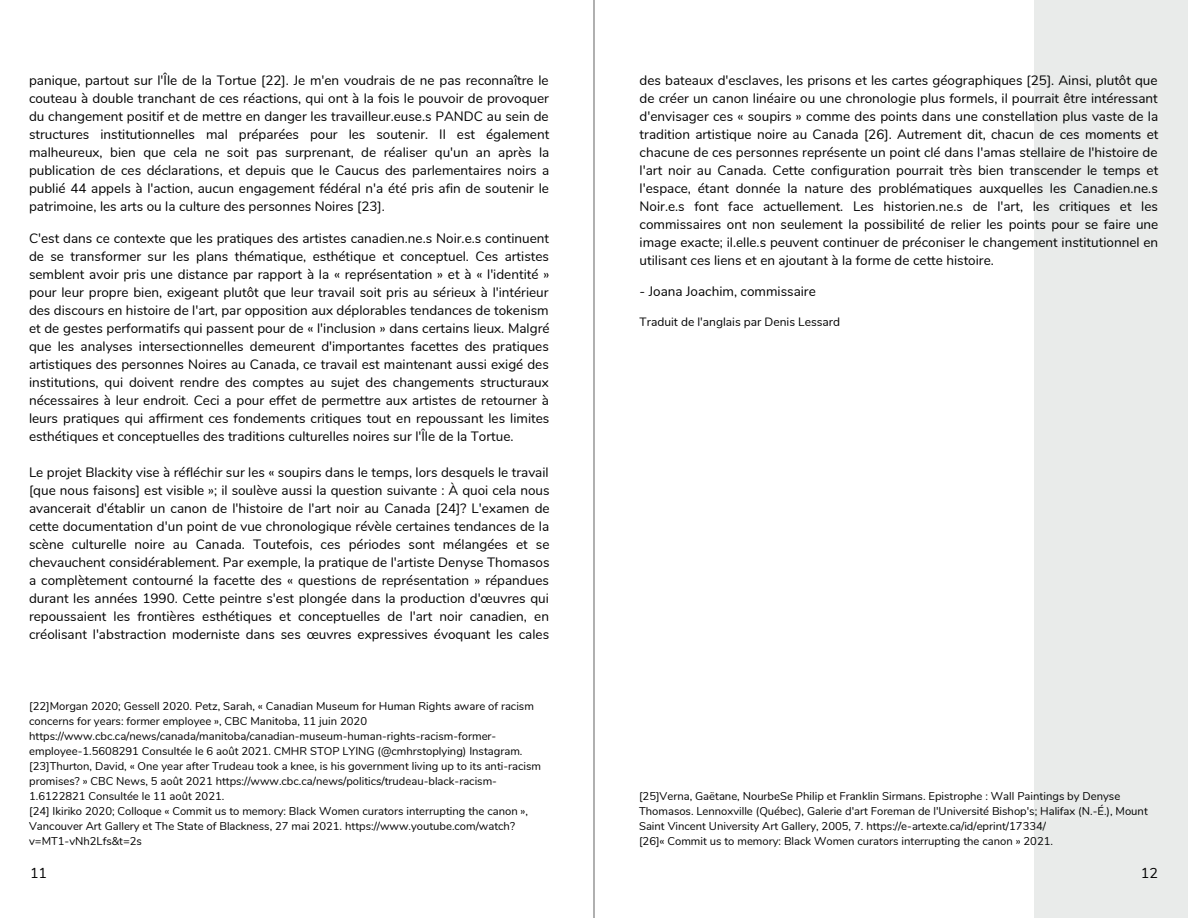
<style>
.page{position:relative;width:1188px;height:918px;background:#fff}
.page>*{position:absolute;margin:0;border:0;box-sizing:border-box;transform-origin:0 0}
.t1{font:14.25px "Nunito";color:#000}
.t2{font:13.5px/18px "Nunito";color:#000;text-align:justify}
.t3{font:12px "Nunito";color:#000}
.t4{font:11.25px/15px "Nunito";color:#000}
</style>
<div class="page">
<hr style="left:593px;top:0;width:2px;height:918px;background:#737373">
<p class="t2" style="left:29px;top:72px;width:522px">panique, partout sur l'Île de la Tortue [22]. Je m'en voudrais de ne pas reconnaître le couteau à double tranchant de ces réactions, qui ont à la fois le pouvoir de provoquer du changement positif et de mettre en danger les travailleur.euse.s PANDC au sein de structures institutionnelles mal préparées pour les soutenir. Il est également malheureux, bien que cela ne soit pas surprenant, de réaliser qu'un an après la publication de ces déclarations, et depuis que le Caucus des parlementaires noirs a publié 44 appels à l'action, aucun engagement fédéral n'a été pris afin de soutenir le patrimoine, les arts ou la culture des personnes Noires [23].</p>
<p class="t2" style="left:29px;top:229px;width:522px">C'est dans ce contexte que les pratiques des artistes canadien.ne.s Noir.e.s continuent de se transformer sur les plans thématique, esthétique et conceptuel. Ces artistes semblent avoir pris une distance par rapport à la « représentation » et à « l'identité » pour leur propre bien, exigeant plutôt que leur travail soit pris au sérieux à l'intérieur des discours en histoire de l'art, par opposition aux déplorables tendances de tokenism et de gestes performatifs qui passent pour de « l'inclusion » dans certains lieux. Malgré que les analyses intersectionnelles demeurent d'importantes facettes des pratiques artistiques des personnes Noires au Canada, ce travail est maintenant aussi exigé des institutions, qui doivent rendre des comptes au sujet des changements structuraux nécessaires à leur endroit. Ceci a pour effet de permettre aux artistes de retourner à leurs pratiques qui affirment ces fondements critiques tout en repoussant les limites esthétiques et conceptuelles des traditions culturelles noires sur l'Île de la Tortue.</p>
<p class="t2" style="left:29px;top:463px;width:522px">Le projet Blackity vise à réfléchir sur les « soupirs dans le temps, lors desquels le travail [que nous faisons] est visible »; il soulève aussi la question suivante : À quoi cela nous avancerait d'établir un canon de l'histoire de l'art noir au Canada [24]? L'examen de cette documentation d'un point de vue chronologique révèle certaines tendances de la scène culturelle noire au Canada. Toutefois, ces périodes sont mélangées et se chevauchent considérablement. Par exemple, la pratique de l'artiste Denyse Thomasos a complètement contourné la facette des « questions de représentation » répandues durant les années 1990. Cette peintre s'est plongée dans la production d'œuvres qui repoussaient les frontières esthétiques et conceptuelles de l'art noir canadien, en créolisant l'abstraction moderniste dans ses œuvres expressives évoquant les cales</p>
<p class="t4" style="left:29px;top:698px;width:506px">[22]Morgan 2020; Gessell 2020. Petz, Sarah, « Canadian Museum for Human Rights aware of racism concerns for years: former employee », CBC Manitoba, 11 juin 2020 https://www.cbc.ca/news/canada/manitoba/canadian-museum-human-rights-racism-former&shy;employee-1.5608291 Consultée le 6 août 2021. CMHR STOP LYING (@cmhrstoplying) Instagram.</p>
<p class="t4" style="left:29px;top:758px;width:514px">[23]Thurton, David, « One year after Trudeau took a knee, is his government living up to its anti-racism promises? » CBC News, 5 août 2021 https://www.cbc.ca/news/politics/trudeau-black-racism-<br>1.6122821 Consultée le 11 août 2021.</p>
<p class="t4" style="left:29px;top:803px;width:501px">[24] Ikiriko 2020; Colloque « Commit us to memory: Black Women curators interrupting the canon »,<br>Vancouver Art Gallery et The State of Blackness, 27 mai 2021. https://www.youtube.com/watch? v=MT1-vNh2Lfs&amp;t=2s</p>
<p class="t2" style="left:640px;top:71px;width:520px">des bateaux d'esclaves, les prisons et les cartes géographiques [25]. Ainsi, plutôt que de créer un canon linéaire ou une chronologie plus formels, il pourrait être intéressant d'envisager ces « soupirs » comme des points dans une constellation plus vaste de la tradition artistique noire au Canada [26]. Autrement dit, chacun de ces moments et chacune de ces personnes représente un point clé dans l'amas stellaire de l'histoire de l'art noir au Canada. Cette configuration pourrait très bien transcender le temps et l'espace, étant donnée la nature des problématiques auxquelles les Canadien.ne.s Noir.e.s font face actuellement. Les historien.ne.s de l'art, les critiques et les commissaires ont non seulement la possibilité de relier les points pour se faire une image exacte; il.elle.s peuvent continuer de préconiser le changement institutionnel en utilisant ces liens et en ajoutant à la forme de cette histoire.</p>
<p class="t2" style="left:640px;top:282px;width:178px">- Joana Joachim, commissaire</p>
<p class="t3" style="left:640px;top:314px;width:202px">Traduit de l'anglais par Denis Lessard</p>
<p class="t4" style="left:639px;top:788px;width:510px">[25]Verna, Gaëtane, NourbeSe Philip et Franklin Sirmans. Epistrophe : Wall Paintings by Denyse<br>Thomasos. Lennoxville (Québec), Galerie d'art Foreman de l'Université Bishop's; Halifax (N.-É.), Mount<br>Saint Vincent University Art Gallery, 2005, 7. https://e-artexte.ca/id/eprint/17334/</p>
<p class="t4" style="left:639px;top:833px;width:416px">[26]« Commit us to memory: Black Women curators interrupting the canon » 2021.</p>
<p class="t1" style="left:30px;top:863px;width:19px">11</p>
<p class="t1" style="left:1141px;top:863px;width:19px">12</p>
</div>
